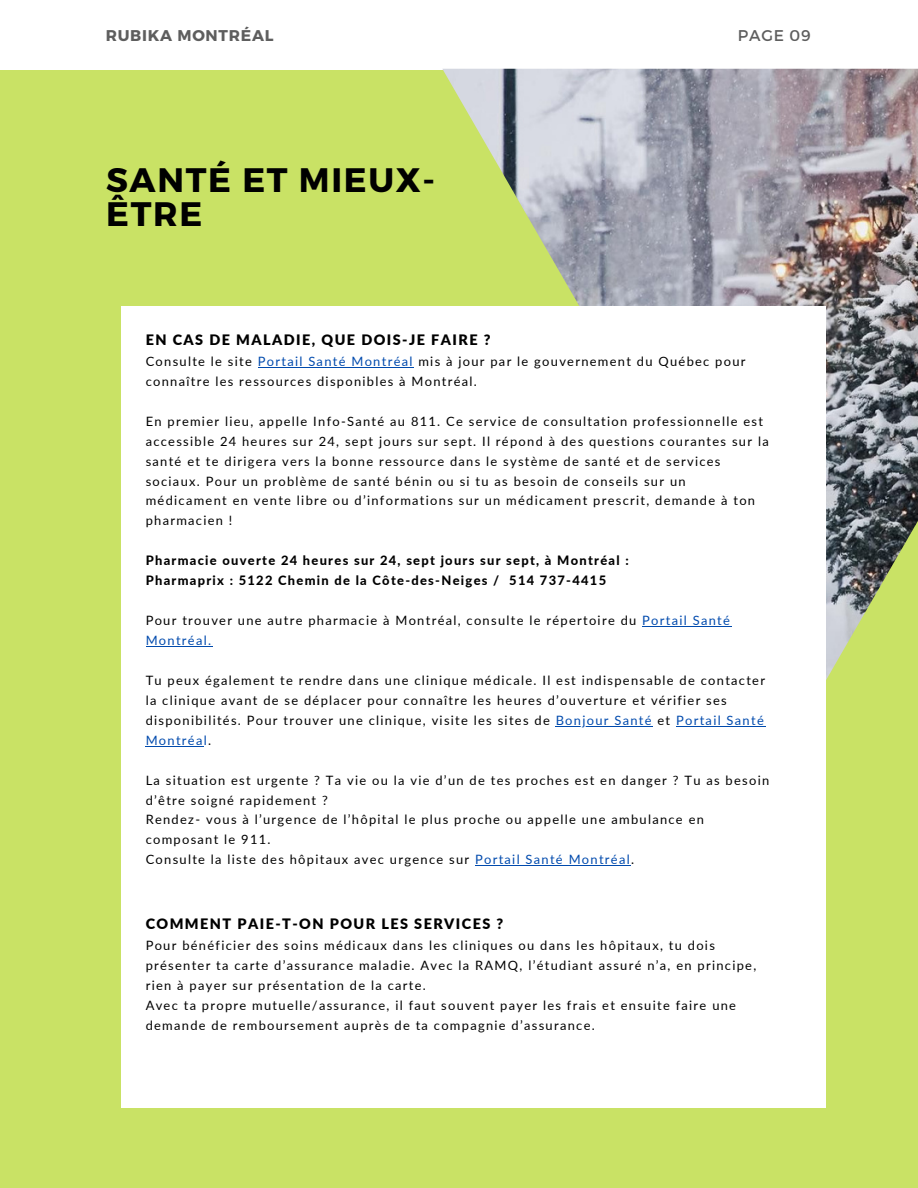
<style>
.page{position:relative;width:918px;height:1188px;background:#c9e265}
.page>*{position:absolute;margin:0;border:0;box-sizing:border-box;transform-origin:0 0}
.t1{font:700 33.9px/33.9px "Montserrat";letter-spacing:.05em;color:#000}
.t2{font:700 15.6px "Montserrat";letter-spacing:.05em;color:#5e5e5e}
.t3{font:15.6px "Montserrat";letter-spacing:.05em;color:#5e5e5e}
.t4{font:900 14.4px "Lato";letter-spacing:.1em;color:#000}
.t5{font:12.9px/20px "Lato";letter-spacing:.1em;color:#000}
.t6{font:800 12.9px/20px "Lato";letter-spacing:.1em;color:#000}
.s1{color:#004aad}
</style>
<div class="page">
<div style="left:0;top:0;width:918px;height:70px;background:#fff"></div>
<img style="left:442px;top:69px;width:476px;height:611px">
<div style="left:122px;top:307px;width:704px;height:801px;background:#fff"></div>
<hr style="left:258px;top:367px;width:156px;height:1px;background:#004aad">
<hr style="left:642px;top:626px;width:89px;height:1px;background:#004aad">
<hr style="left:146px;top:646px;width:66px;height:1px;background:#004aad">
<hr style="left:556px;top:726px;width:97px;height:1px;background:#004aad">
<hr style="left:676px;top:726px;width:89px;height:1px;background:#004aad">
<hr style="left:146px;top:746px;width:58px;height:1px;background:#004aad">
<hr style="left:475px;top:865px;width:156px;height:1px;background:#004aad">
<p class="t2" style="left:106px;top:25px;width:169px">RUBIKA MONTRÉAL</p>
<p class="t3" style="left:738px;top:25px;width:74px">PAGE 09</p>
<h1 class="t1" style="left:106px;top:162px;width:331px">SANTÉ ET MIEUX-<br>ÊTRE</h1>
<p class="t4" style="left:146px;top:331px;width:346px">EN CAS DE MALADIE, QUE DOIS-JE FAIRE ?</p>
<p class="t5" style="left:146px;top:351px;width:601px">Consulte le site <span class="s1">Portail Santé Montréal</span> mis à jour par le gouvernement du Québec pour connaître les ressources disponibles à Montréal.</p>
<p class="t5" style="left:146px;top:411px;width:625px">En premier lieu, appelle Info-Santé au 811. Ce service de consultation professionnelle est accessible 24 heures sur 24, sept jours sur sept. Il répond à des questions courantes sur la santé et te dirigera vers la bonne ressource dans le système de santé et de services sociaux. Pour un problème de santé bénin ou si tu as besoin de conseils sur un médicament en vente libre ou d’informations sur un médicament prescrit, demande à ton pharmacien !</p>
<p class="t6" style="left:146px;top:550px;width:485px">Pharmacie ouverte 24 heures sur 24, sept jours sur sept, à Montréal :<br>Pharmaprix : 5122 Chemin de la Côte-des-Neiges / 514 737-4415</p>
<p class="t5" style="left:146px;top:610px;width:586px">Pour trouver une autre pharmacie à Montréal, consulte le répertoire du <span class="s1">Portail Santé<br>Montréal.</span></p>
<p class="t5" style="left:146px;top:670px;width:621px">Tu peux également te rendre dans une clinique médicale. Il est indispensable de contacter la clinique avant de se déplacer pour connaître les heures d’ouverture et vérifier ses disponibilités. Pour trouver une clinique, visite les sites de <span class="s1">Bonjour Santé</span> et <span class="s1">Portail Santé Montréal</span>.</p>
<p class="t5" style="left:146px;top:770px;width:625px">La situation est urgente ? Ta vie ou la vie d’un de tes proches est en danger ? Tu as besoin d’être soigné rapidement ?<br>Rendez- vous à l’urgence de l’hôpital le plus proche ou appelle une ambulance en composant le 911.<br>Consulte la liste des hôpitaux avec urgence sur <span class="s1">Portail Santé Montréal</span>.</p>
<p class="t4" style="left:146px;top:915px;width:359px">COMMENT PAIE-T-ON POUR LES SERVICES ?</p>
<p class="t5" style="left:146px;top:935px;width:612px">Pour bénéficier des soins médicaux dans les cliniques ou dans les hôpitaux, tu dois présenter ta carte d’assurance maladie. Avec la RAMQ, l’étudiant assuré n’a, en principe, rien à payer sur présentation de la carte.<br>Avec ta propre mutuelle/assurance, il faut souvent payer les frais et ensuite faire une demande de remboursement auprès de ta compagnie d’assurance.</p>
</div>
